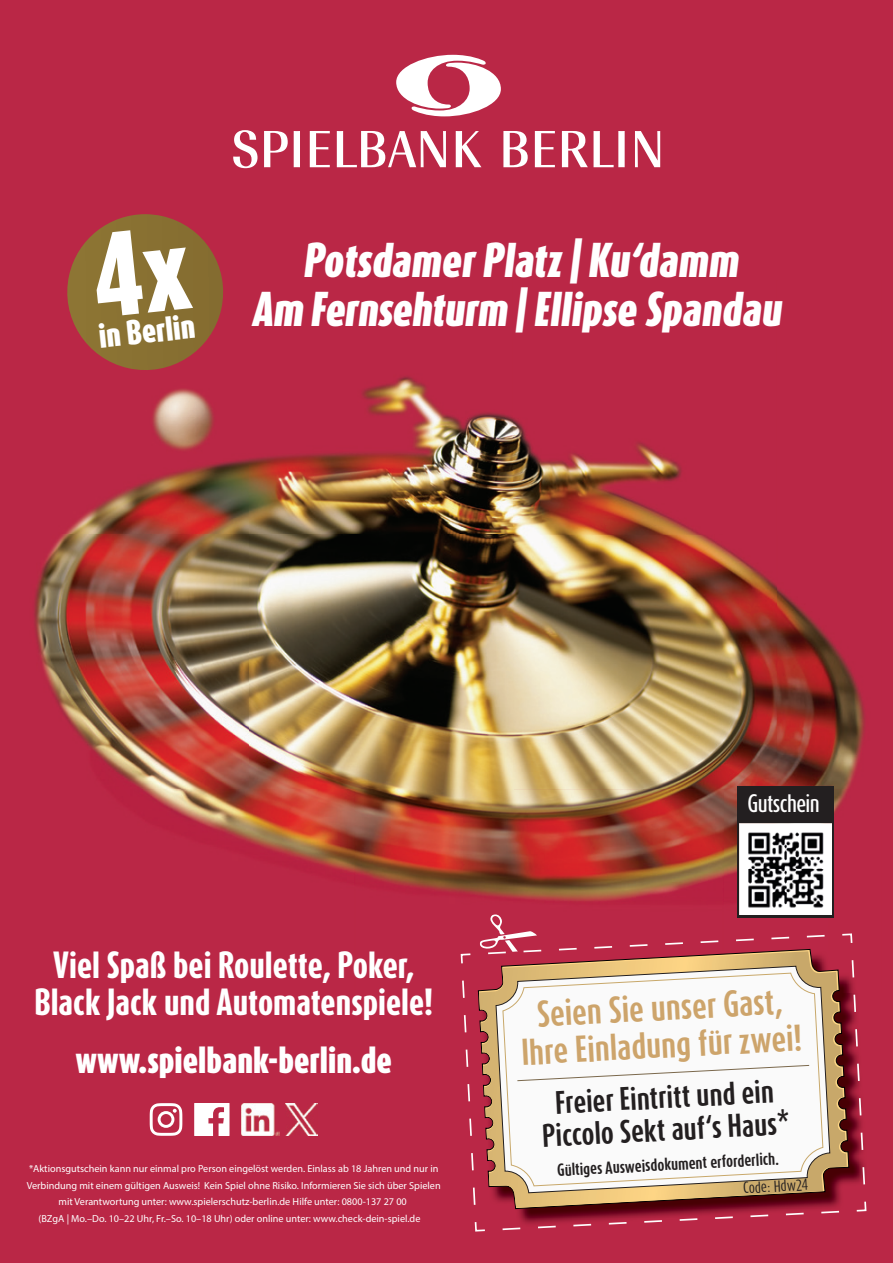
<style>
.page{position:relative;width:893px;height:1263px;background:#ba2746}
.page>*{position:absolute;margin:0;border:0;box-sizing:border-box;transform-origin:0 0}
.t1{font:900 40.65px "Dax Compact Pro";color:#fff}
.t2{font:800 31.5px/37.8px "Dax Compact Pro";color:#fff;text-align:center}
.t3{font:900 31.5px "Dax Compact Pro";color:#fff}
.t4{font:700 31.05px/37.3px "Dax Compact Pro";color:#cda46b;text-align:center}
.t5{font:900 28.95px "Dax Compact Pro";color:#fff}
.t6{font:700 27.15px/32.5px "Dax Compact Pro";color:#231f20;text-align:center}
.t7{font:500 21px "Dax Compact Pro";letter-spacing:-.03em;color:#fff}
.t8{font:700 14.55px "Dax Compact Pro";color:#231f20}
.t9{font:13.35px "Dax Compact Pro";color:#231f20}
.t10{font:10.2px "Myriad Pro";color:#fff}
</style>
<div class="page">
<img style="left:34px;top:376px;width:831px;height:413px">
<img style="left:143px;top:789px;width:581px;height:112px">
<img style="left:724px;top:789px;width:13px;height:86px">
<img style="left:833px;top:789px;width:15px;height:129px">
<svg style="left:233px;top:130px;width:24px;height:38px"></svg>
<svg style="left:264px;top:131px;width:24px;height:36px"></svg>
<svg style="left:294px;top:131px;width:6px;height:36px"></svg>
<svg style="left:310px;top:131px;width:20px;height:36px"></svg>
<svg style="left:337px;top:131px;width:109px;height:36px"></svg>
<svg style="left:456px;top:131px;width:25px;height:36px"></svg>
<svg style="left:503px;top:131px;width:25px;height:36px"></svg>
<svg style="left:535px;top:131px;width:20px;height:36px"></svg>
<svg style="left:562px;top:131px;width:26px;height:36px"></svg>
<svg style="left:594px;top:131px;width:31px;height:36px"></svg>
<svg style="left:635px;top:131px;width:25px;height:36px"></svg>
<svg style="left:396px;top:55px;width:105px;height:61px"></svg>
<svg style="left:460px;top:933px;width:407px;height:299px"></svg>
<svg style="left:477px;top:914px;width:349px;height:41px"></svg>
<svg style="left:194px;top:1103px;width:35px;height:33px"></svg>
<svg style="left:150px;top:1103px;width:32px;height:33px"></svg>
<img style="left:241px;top:1103px;width:39px;height:33px">
<img style="left:286px;top:1103px;width:32px;height:33px">
<div style="left:737px;top:786px;width:96px;height:132px;background:#231f20"></div>
<img style="left:739px;top:823px;width:92px;height:92px">
<svg style="left:60px;top:214px;width:171px;height:163px"></svg>
<h3 class="t5" style="left:97px;top:316px;width:98px;rotate:-6deg">in Berlin</h3>
<h1 class="t1" style="left:303px;top:232px;width:443px">PotsdamerPlatz |Ku‘damm</h1>
<h1 class="t1" style="left:252px;top:281px;width:538px">Am Fernsehturm |Ellipse Spandau</h1>
<h3 class="t7" style="left:747px;top:790px;width:74px">Gutschein</h3>
<h2 class="t2" style="left:34px;top:945px;width:400px">Viel Spaß bei Roulette, Poker,<br>Black Jack und Automatenspiele!</h2>
<h2 class="t3" style="left:75px;top:1039px;width:318px">www.spielbank-berlin.de</h2>
<p class="t10" style="left:29px;top:1163px;width:411px">*Aktionsgutschein kann nur einmal pro Person eingelöst werden. Einlass ab 18 Jahren und nur in</p>
<p class="t10" style="left:27px;top:1179px;width:415px">Verbindung mit einem gültigen Ausweis! Kein Spiel ohne Risiko. Informieren Sie sich über Spielen</p>
<p class="t10" style="left:58px;top:1196px;width:350px">mit Verantwortung unter: www.spielerschutz-berlin.de Hilfe unter: 0800-137 27 00</p>
<p class="t10" style="left:38px;top:1212px;width:383px">(BZgA | Mo.–Do. 10–22 Uhr, Fr.–So. 10–18 Uhr) oder online unter: www.check-dein-spiel.de</p>
<h3 class="t4" style="left:518px;top:996px;width:290px;rotate:-3deg">Seien Sie unser Gast,<br>Ihre Einladung für zwei!</h3>
<h3 class="t6" style="left:540px;top:1087px;width:250px;rotate:-3deg">Freier Eintritt und ein<br>Piccolo Sekt auf‘s Haus*</h3>
<h3 class="t9" style="left:743px;top:1179px;width:66px;rotate:-3deg">Code: Hdw24</h3>
<h3 class="t8" style="left:557px;top:1160px;width:224px;rotate:-3deg">Gültiges Ausweisdokument erforderlich.</h3>
</div>
